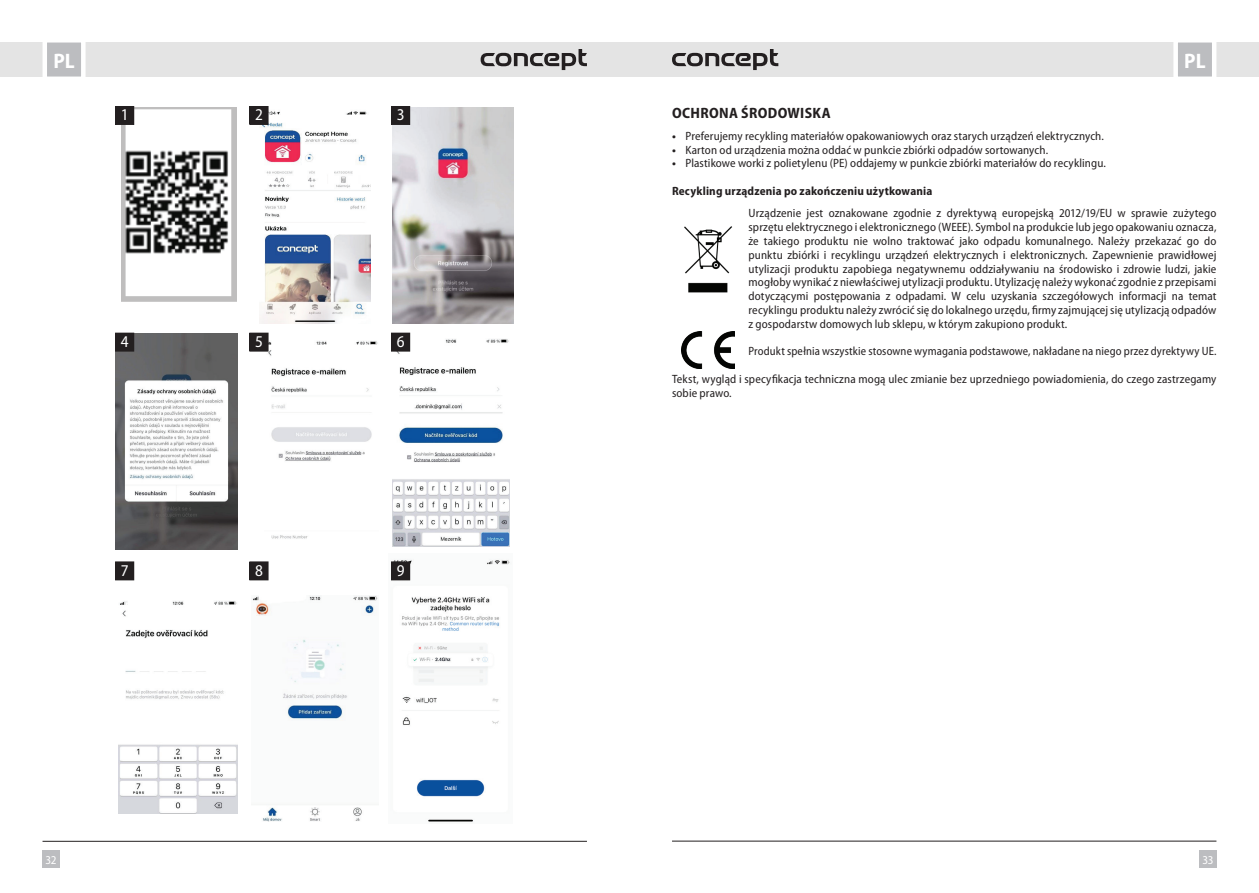
<style>
.page{position:relative;width:1259px;height:893px;background:#fff}
.page>*{position:absolute;margin:0;border:0;box-sizing:border-box;transform-origin:0 0}
.t1{font:700 semi-condensed 21px "Myriad Pro";color:#fff}
.t2{font:semi-condensed 16.5px "Myriad Pro";color:#fff}
.t3{font:700 semi-condensed 15px "Myriad Pro";letter-spacing:.02em;color:#231f20}
.t4{font:semi-condensed 12px/13.8px "Myriad Pro";letter-spacing:.01em;color:#231f20;text-align:justify}
.t5{font:700 semi-condensed 12px "Myriad Pro";letter-spacing:.015em;color:#231f20}
.t6{font:semi-condensed 12px "Myriad Pro";color:#fff}
.s1{font-weight:700}
</style>
<div class="page">
<div style="left:629px;top:43px;width:630px;height:34px;background:#e4e4e4"></div>
<div style="left:0;top:43px;width:629px;height:34px;background:#e4e4e4"></div>
<div style="left:43px;top:850px;width:17px;height:17px;background:#bcbdc0"></div>
<div style="left:1199px;top:850px;width:17px;height:17px;background:#bcbdc0"></div>
<svg style="left:1171px;top:42px;width:47px;height:35px;background:#cdced0"></svg>
<svg style="left:40px;top:42px;width:48px;height:35px;background:#ceced0"></svg>
<hr style="left:672px;top:841px;width:544px;height:1px;background:#231f20">
<hr style="left:43px;top:841px;width:544px;height:1px;background:#231f20">
<svg style="left:480px;top:49px;width:107px;height:21px"></svg>
<svg style="left:672px;top:49px;width:106px;height:21px"></svg>
<div style="left:116px;top:562px;width:18px;height:18px;background:#231f20"></div>
<div style="left:115px;top:562px;width:19px;height:18px;border:1px solid #231f20"></div>
<img style="left:122px;top:107px;width:115px;height:195px">
<img style="left:260px;top:107px;width:110px;height:217px">
<img style="left:392px;top:107px;width:122px;height:216px">
<img style="left:115px;top:333px;width:122px;height:217px">
<img style="left:265px;top:340px;width:113px;height:199px">
<img style="left:392px;top:338px;width:117px;height:209px">
<img style="left:391px;top:559px;width:119px;height:263px">
<img style="left:118px;top:601px;width:119px;height:213px">
<img style="left:252px;top:596px;width:126px;height:225px">
<div style="left:116px;top:106px;width:18px;height:18px;background:#231f20"></div>
<div style="left:115px;top:106px;width:19px;height:19px;border:1px solid #231f20"></div>
<div style="left:116px;top:333px;width:18px;height:18px;background:#231f20"></div>
<div style="left:115px;top:333px;width:19px;height:18px;border:1px solid #231f20"></div>
<div style="left:250px;top:106px;width:18px;height:18px;background:#231f20"></div>
<div style="left:250px;top:106px;width:18px;height:19px;border:1px solid #231f20"></div>
<div style="left:250px;top:333px;width:18px;height:18px;background:#231f20"></div>
<div style="left:250px;top:562px;width:18px;height:18px;background:#231f20"></div>
<div style="left:391px;top:106px;width:19px;height:18px;background:#231f20"></div>
<div style="left:391px;top:106px;width:19px;height:19px;border:1px solid #231f20"></div>
<div style="left:391px;top:333px;width:19px;height:18px;background:#231f20"></div>
<div style="left:391px;top:562px;width:19px;height:18px;background:#231f20"></div>
<img style="left:684px;top:226px;width:48px;height:67px">
<img style="left:681px;top:332px;width:53px;height:37px">
<h1 class="t1" style="left:53px;top:50px;width:23px">PL</h1>
<h1 class="t1" style="left:1184px;top:50px;width:23px">PL</h1>
<h2 class="t2" style="left:121px;top:106px;width:9px">1</h2>
<h2 class="t2" style="left:121px;top:332px;width:9px">4</h2>
<h2 class="t2" style="left:255px;top:106px;width:9px">2</h2>
<h2 class="t2" style="left:255px;top:332px;width:9px">5</h2>
<h2 class="t2" style="left:397px;top:106px;width:9px">3</h2>
<h2 class="t2" style="left:397px;top:332px;width:9px">6</h2>
<p class="t3" style="left:672px;top:104px;width:160px">OCHRONA ŚRODOWISKA</p>
<p class="t4" style="left:672px;top:129px;width:433px"><span class="s1">•</span> Preferujemy recykling materiałów opakowaniowych oraz starych urządzeń elektrycznych.</p>
<p class="t4" style="left:672px;top:143px;width:377px"><span class="s1">•</span> Karton od urządzenia można oddać w punkcie zbiórki odpadów sortowanych.</p>
<p class="t4" style="left:672px;top:157px;width:435px"><span class="s1">•</span> Plastikowe worki z polietylenu (PE) oddajemy w punkcie zbiórki materiałów do recyklingu.</p>
<p class="t5" style="left:672px;top:184px;width:262px">Recykling urządzenia po zakończeniu użytkowania</p>
<p class="t4" style="left:748px;top:207px;width:469px">Urządzenie jest oznakowane zgodnie z dyrektywą europejską 2012/19/EU w sprawie zużytego sprzętu elektrycznego i elektronicznego (WEEE). Symbol na produkcie lub jego opakowaniu oznacza, że takiego produktu nie wolno traktować jako odpadu komunalnego. Należy przekazać go do punktu zbiórki i recyklingu urządzeń elektrycznych i elektronicznych. Zapewnienie prawidłowej utylizacji produktu zapobiega negatywnemu oddziaływaniu na środowisko i zdrowie ludzi, jakie mogłoby wynikać z niewłaściwej utylizacji produktu. Utylizację należy wykonać zgodnie z przepisami dotyczącymi postępowania z odpadami. W celu uzyskania szczegółowych informacji na temat recyklingu produktu należy zwrócić się do lokalnego urzędu, firmy zajmującej się utylizacją odpadów z gospodarstw domowych lub sklepu, w którym zakupiono produkt.</p>
<p class="t4" style="left:748px;top:345px;width:469px">Produkt spełnia wszystkie stosowne wymagania podstawowe, nakładane na niego przez dyrektywy UE.</p>
<p class="t4" style="left:672px;top:372px;width:546px">Tekst, wygląd i specyfikacja techniczna mogą ulec zmianie bez uprzedniego powiadomienia, do czego zastrzegamy sobie prawo.</p>
<h2 class="t2" style="left:121px;top:561px;width:9px">7</h2>
<h2 class="t2" style="left:255px;top:561px;width:9px">8</h2>
<h2 class="t2" style="left:397px;top:561px;width:9px">9</h2>
<p class="t6" style="left:45px;top:853px;width:13px">32</p>
<p class="t6" style="left:1202px;top:853px;width:13px">33</p>
</div>
